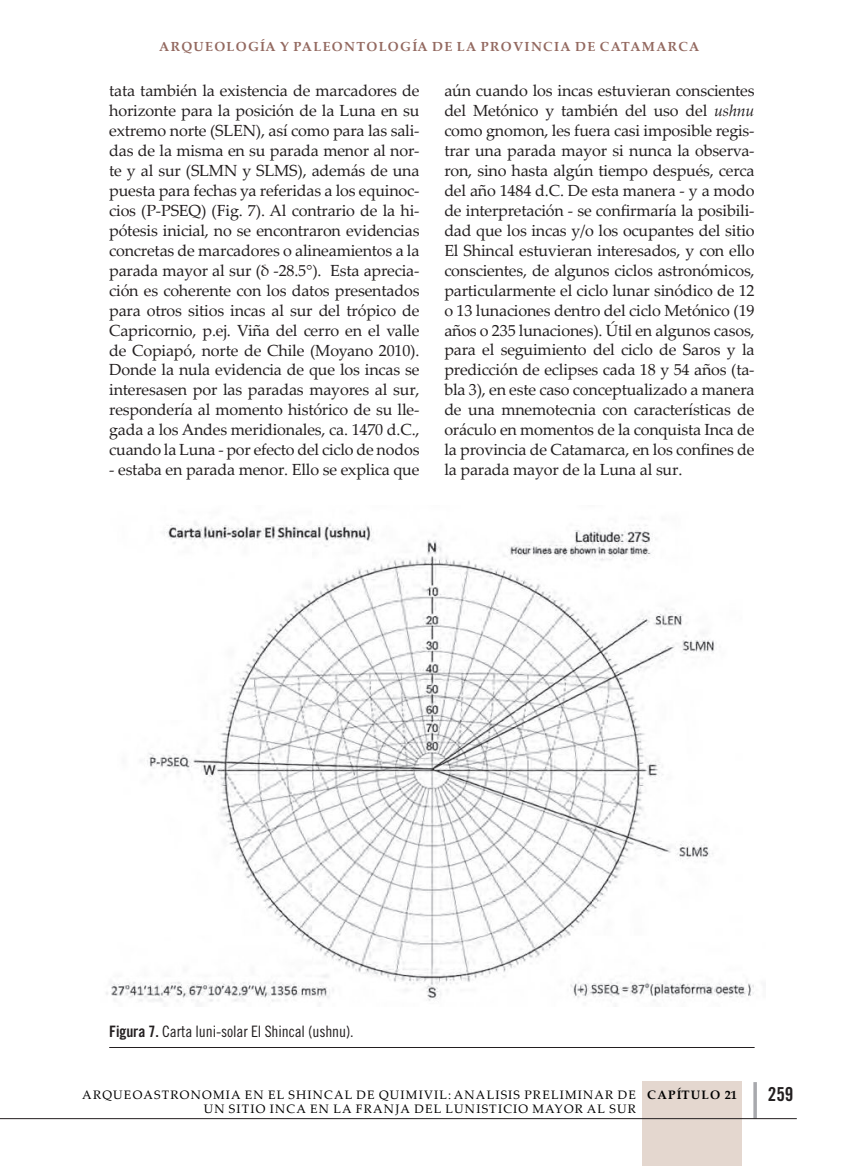
<style>
.page{position:relative;width:844px;height:1166px;background:#fff}
.page>*{position:absolute;margin:0;border:0;box-sizing:border-box;transform-origin:0 0}
.t1{font:19.25px "Trade Gothic Bold Cond Twenty";color:#231f20}
.t2{font:16.1px/19.9px "Palatino Linotype";letter-spacing:-.01em;color:#231f20;text-align:justify}
.t3{font:15.75px "Trade Gothic Cond Eighteen";letter-spacing:-.01em;color:#231f20}
.t4{font:700 13.12px "Palatino Linotype";letter-spacing:.1em;color:#936960}
.t5{font:12.25px "Palatino Linotype";letter-spacing:.1em;color:#000}
.t6{font:700 12.25px "Palatino Linotype";color:#000}
.s1{font-style:italic}
.s2{font-family:"Trade Gothic Bold Cond Twenty"}
.s3{font-weight:700}
</style>
<div class="page">
<div style="left:642px;top:1081px;width:99px;height:85px;background:#e4d7cf"></div>
<hr style="left:753px;top:1082px;width:3px;height:37px;background:#a8a9ad">
<hr style="left:0;top:1118px;width:796px;height:1px;background:#231f20">
<img style="left:106px;top:522px;width:648px;height:480px">
<hr style="left:109px;top:1047px;width:645px;height:1px;background:#231f20">
<p class="t4" style="left:159px;top:38px;width:538px">ARQUEOLOGÍA Y PALEONTOLOGÍA DE LA PROVINCIA DE CATAMARCA</p>
<p class="t2" style="left:109px;top:80px;width:312px">tata también la existencia de marcadores de horizonte para la posición de la Luna en su extremo norte (SLEN), así como para las sali&shy;das de la misma en su parada menor al nor&shy;te y al sur (SLMN y SLMS), además de una puesta para fechas ya referidas a los equinoc&shy;cios (P-PSEQ) (Fig. 7). Al contrario de la hi&shy;pótesis inicial, no se encontraron evidencias concretas de marcadores o alineamientos a la parada mayor al sur (δ -28.5°). Esta aprecia&shy;ción es coherente con los datos presentados para otros sitios incas al sur del trópico de Capricornio, p.ej. Viña del cerro en el valle de Copiapó, norte de Chile (Moyano 2010).<br>Donde la nula evidencia de que los incas se interesasen por las paradas mayores al sur, respondería al momento histórico de su lle&shy;gada a los Andes meridionales, ca. 1470 d.C., cuando la Luna - por efecto del ciclo de nodos</p>
<p class="t2" style="left:109px;top:459px;width:312px">- estaba en parada menor. Ello se explica que</p>
<p class="t2" style="left:444px;top:80px;width:312px">aún cuando los incas estuvieran conscientes del Metónico y también del uso del <span class="s1">ushnu </span>como gnomon, les fuera casi imposible regis&shy;trar una parada mayor si nunca la observa&shy;ron, sino hasta algún tiempo después, cerca del año 1484 d.C. De esta manera - y a modo de interpretación - se confirmaría la posibili&shy;dad que los incas y/o los ocupantes del sitio El Shincal estuvieran interesados, y con ello conscientes, de algunos ciclos astronómicos, particularmente el ciclo lunar sinódico de 12 o 13 lunaciones dentro del ciclo Metónico (19 años o 235 lunaciones). Útil en algunos casos, para el seguimiento del ciclo de Saros y la predicción de eclipses cada 18 y 54 años (ta&shy;bla 3), en este caso conceptualizado a manera de una mnemotecnia con características de oráculo en momentos de la conquista Inca de la provincia de Catamarca, en los confines de la parada mayor de la Luna al sur.</p>
<p class="t3" style="left:109px;top:1022px;width:246px"><span class="s2">Figura 7.</span> Carta luni-solar El Shincal (ushnu).</p>
<p class="t5" style="left:82px;top:1086px;width:610px">ARQUEOASTRONOMIA EN EL SHINCAL DE QUIMIVIL: ANALISIS PRELIMINAR DE <span class="s3">CAPÍTULO</span></p>
<p class="t6" style="left:724px;top:1086px;width:14px">21</p>
<p class="t5" style="left:204px;top:1100px;width:433px">UN SITIO INCA EN LA FRANJA DEL LUNISTICIO MAYOR AL SUR</p>
<p class="t1" style="left:767px;top:1082px;width:27px">259</p>
</div>
